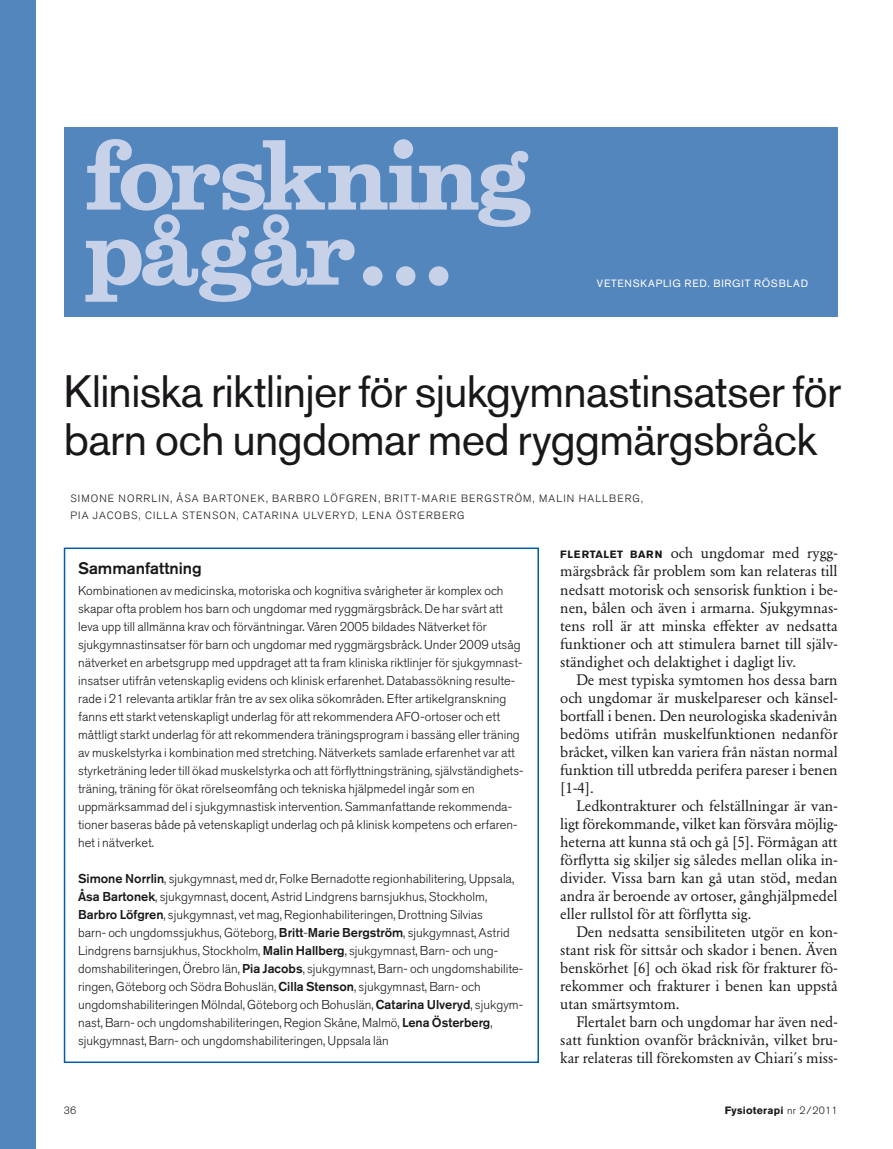
<style>
.page{position:relative;width:893px;height:1149px;background:#fff}
.page>*{position:absolute;margin:0;border:0;box-sizing:border-box;transform-origin:0 0}
.t1{font:700 90px/75px "Belizio";letter-spacing:-.04em;color:#c7d2e8}
.t2{font:45px/48px "Akzidenz Grotesk Std";letter-spacing:-.015em;color:#1a171b}
.t3{font:500 16.5px "Akzidenz Grotesk Std";color:#1a171b}
.t4{font:15px/18px "Garamond Berth BQ";color:#1a171b;text-align:justify}
.t5{font:300 12.75px/18px "Akzidenz Grotesk Std";color:#1a171b}
.t6{font:300 10.5px "Akzidenz Grotesk Std";letter-spacing:.105em;color:#1a171b}
.t7{font:10.5px "Akzidenz Grotesk Std";letter-spacing:.07em;color:#fff}
.t8{font:700 10.5px "Akzidenz Grotesk Std";letter-spacing:.025em;color:#1a171b}
.s1{font-family:"Akzidenz Grotesk Std";font-weight:700;font-size:10.5px}
.s2{font-weight:500}
.s3{font-weight:300}
</style>
<div class="page">
<div style="left:64px;top:547px;width:475px;height:515px;border:2px solid #005ea6"></div>
<div style="left:64px;top:128px;width:774px;height:189px;background:#5486be"></div>
<div style="left:0;top:0;width:35px;height:1148px;background:#5486be"></div>
<h1 class="t1" style="left:85px;top:140px;width:449px">forskning pågår…</h1>
<p class="t7" style="left:597px;top:276px;width:213px">Vetenskaplig red. Birgit Rösblad</p>
<h2 class="t2" style="left:64px;top:366px;width:779px">Kliniska riktlinjer för sjukgymnastinsatser för barn och ungdomar med ryggmärgsbråck</h2>
<p class="t6" style="left:71px;top:492px;width:20px">Simone</p>
<p class="t6" style="left:119px;top:492px;width:17px">Norrl</p>
<p class="t6" style="left:158px;top:492px;width:84px">in , Åsa Bartonek</p>
<p class="t6" style="left:266px;top:492px;width:23px">, Barbro</p>
<p class="t6" style="left:324px;top:492px;width:16px">Löfgren</p>
<p class="t6" style="left:378px;top:492px;width:100px">, Britt-Marie Bergs</p>
<p class="t6" style="left:500px;top:492px;width:16px">tröm</p>
<p class="t6" style="left:533px;top:492px;width:63px">, Malin Hallberg</p>
<p class="t6" style="left:641px;top:492px;width:3px">,</p>
<p class="t6" style="left:71px;top:509px;width:53px">Pia Jacobs</p>
<p class="t6" style="left:139px;top:509px;width:26px">, Cilla</p>
<p class="t6" style="left:182px;top:509px;width:23px">Stenson</p>
<p class="t6" style="left:237px;top:509px;width:83px">, Catarina Ulver</p>
<p class="t6" style="left:340px;top:509px;width:38px">yd, Lena</p>
<p class="t6" style="left:396px;top:509px;width:31px">Österberg</p>
<p class="t4" style="left:560px;top:544px;width:279px"><span class="s1">FLERTALET BARN</span> och ungdomar med rygg&shy;märgsbråck får problem som kan relateras till nedsatt motorisk och sensorisk funktion i be&shy;nen, bålen och även i armarna. Sjukgymnas&shy;tens roll är att minska effekter av nedsatta funktioner och att stimulera barnet till själv&shy;ständighet och delaktighet i dagligt liv.</p>
<p class="t4" style="left:560px;top:670px;width:279px;text-indent:16px">De mest typiska symtomen hos dessa barn och ungdomar är muskelpareser och känsel&shy;bortfall i benen. Den neurologiska skadenivån bedöms utifrån muskelfunktionen nedanför bråcket, vilken kan variera från nästan normal funktion till utbredda perifera pareser i benen [1-4].</p>
<p class="t4" style="left:560px;top:796px;width:279px;text-indent:16px">Ledkontrakturer och felställningar är van&shy;ligt förekommande, vilket kan försvåra möjlig&shy;heterna att kunna stå och gå [5]. Förmågan att förflytta sig skiljer sig således mellan olika in&shy;divider. Vissa barn kan gå utan stöd, medan andra är beroende av ortoser, gånghjälpmedel eller rullstol för att förflytta sig.</p>
<p class="t4" style="left:560px;top:922px;width:279px;text-indent:16px">Den nedsatta sensibiliteten utgör en kon&shy;stant risk för sittsår och skador i benen. Även benskörhet [6] och ökad risk för frakturer fö&shy;rekommer och frakturer i benen kan uppstå utan smärtsymtom.</p>
<p class="t4" style="left:560px;top:1012px;width:279px;text-indent:16px">Flertalet barn och ungdomar har även ned&shy;satt funktion ovanför bråcknivån, vilket bru&shy;kar relateras till förekomsten av Chiari´s miss-</p>
<p class="t3" style="left:78px;top:558px;width:125px">Sammanfattning</p>
<p class="t5" style="left:78px;top:581px;width:447px">Kombinationen av medicinska, motoriska och kognitiva svårigheter är komplex och skapar ofta problem hos barn och ungdomar med ryggmärgsbråck. De har svårt att leva upp till allmänna krav och förväntningar. Våren 2005 bildades Nätverket för sjukgymnastinsatser för barn och ungdomar med ryggmärgsbråck. Under 2009 utsåg nätverket en arbetsgrupp med uppdraget att ta fram kliniska riktlinjer för sjukgymnast&shy;insatser utifrån vetenskaplig evidens och klinisk erfarenhet. Databassökning resulte&shy;rade i 21 relevanta artiklar från tre av sex olika sökområden. Efter artikelgranskning fanns ett starkt vetenskapligt underlag för att rekommendera AFO-ortoser och ett måttligt starkt underlag för att rekommendera träningsprogram i bassäng eller träning av muskelstyrka i kombination med stretching. Nätverkets samlade erfarenhet var att styrketräning leder till ökad muskelstyrka och att förflyttningsträning, självständighets&shy;träning, träning för ökat rörelseomfång och tekniska hjälpmedel ingår som en uppmärksammad del i sjukgymnastisk intervention. Sammanfattande rekommenda&shy;tioner baseras både på vetenskapligt underlag och på klinisk kompetens och erfaren&shy;het i nätverket.</p>
<p class="t5" style="left:78px;top:869px;width:447px"><span class="s2">Simone Norrlin</span>, sjukgymnast, med dr, Folke Bernadotte regionhabilitering, Uppsala, <span class="s2">Åsa Bartonek</span>, sjukgymnast, docent, Astrid Lindgrens barnsjukhus, Stockholm, <span class="s2">Barbro Löfgren</span>, sjukgymnast, vet mag, Regionhabiliteringen, Drottning Silvias<br>barn- och ungdomssjukhus, Göteborg, <span class="s2">Britt</span>-<span class="s2">Marie Bergström</span>, sjukgymnast, Astrid Lindgrens barnsjukhus, Stockholm, <span class="s2">Malin Hallberg</span>, sjukgymnast, Barn- och ung&shy;domshabiliteringen, Örebro län, <span class="s2">Pia Jacobs</span>, sjukgymnast, Barn- och ungdomshabilite&shy;ringen, Göteborg och Södra Bohuslän, <span class="s2">Cilla Stenson</span>, sjukgymnast, Barn- och ungdomshabiliteringen Mölndal, Göteborg och Bohuslän, <span class="s2">Catarina Ulveryd</span>, sjukgym&shy;nast, Barn- och ungdomshabiliteringen, Region Skåne, Malmö, <span class="s2">Lena Österberg</span>, sjukgymnast, Barn- och ungdomshabiliteringen, Uppsala län</p>
<p class="t6" style="left:64px;top:1104px;width:14px">36</p>
<p class="t8" style="left:725px;top:1104px;width:115px">FYSIOTERAPI <span class="s3">nr 2/2011</span></p>
</div>
